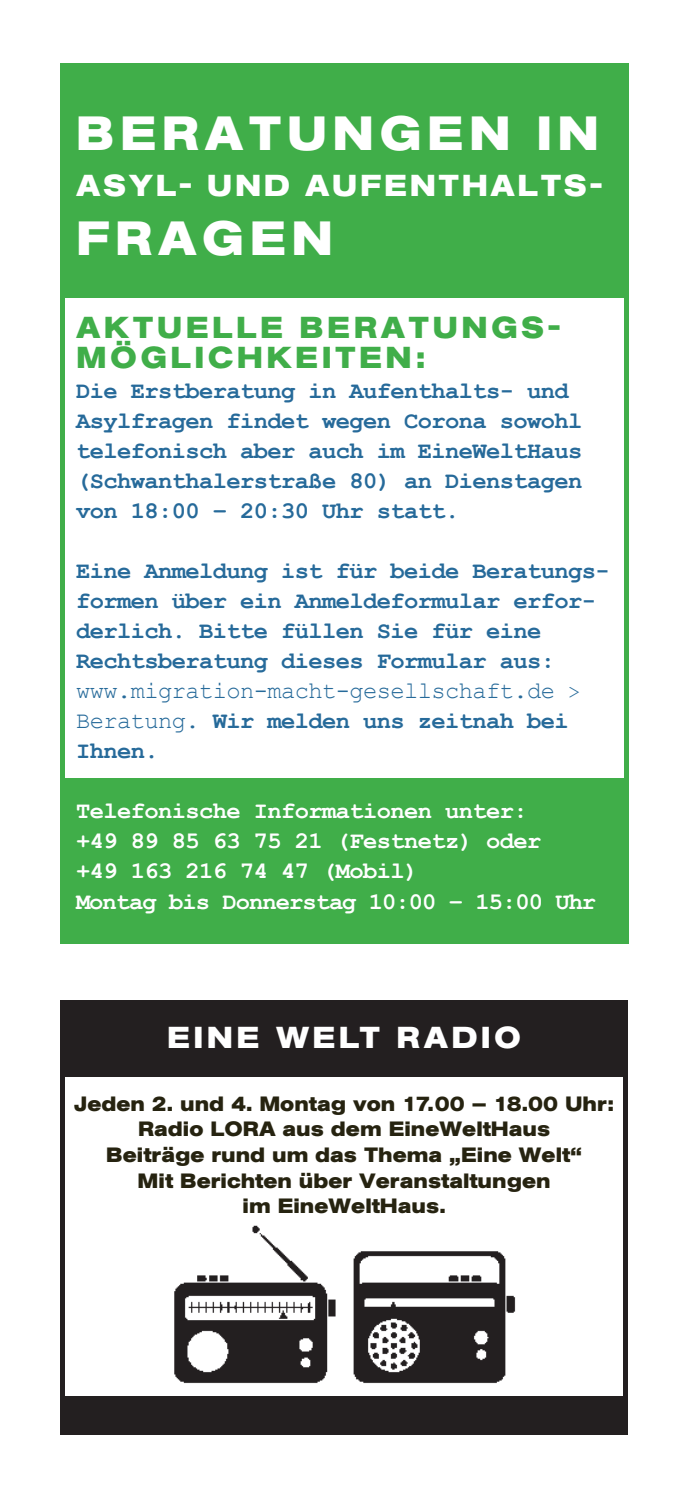
<style>
.page{position:relative;width:688px;height:1489px;background:#fff}
.page>*{position:absolute;margin:0;border:0;box-sizing:border-box;transform-origin:0 0}
.t1{font:700 expanded 47.5px "AG Book Pro";letter-spacing:.11em;color:#fff}
.t2{font:700 expanded 30px/30px "AG Book Pro";letter-spacing:.11em;color:#40ae49}
.t3{font:700 expanded 30px "AG Book Pro";letter-spacing:.085em;color:#fff}
.t4{font:700 expanded 30px "AG Book Pro";letter-spacing:.11em;color:#fff}
.t5{font:700 23.75px/30px "Courier New";letter-spacing:-.025em;color:#266a9a}
.t6{font:700 23.75px/30px "Courier New";letter-spacing:-.025em;color:#fff}
.t7{font:700 expanded 20.5px/25.5px "AG Book Pro";color:#262310;text-align:center}
.s1{font-weight:400}
.s2{font-weight:400;font-size:20px}
</style>
<div class="page">
<div style="left:60px;top:63px;width:567px;height:234px;background:#40ae49"></div>
<div style="left:60px;top:778px;width:567px;height:166px;background:#40ae49"></div>
<div style="left:60px;top:63px;width:5px;height:881px;background:#40ae49"></div>
<hr style="left:624px;top:63px;width:4px;height:881px;background:#40ae49">
<img style="left:174px;top:1225px;width:342px;height:159px">
<div style="left:60px;top:1000px;width:566px;height:76px;background:#231f20"></div>
<div style="left:60px;top:1395px;width:567px;height:39px;background:#231f20"></div>
<div style="left:60px;top:1038px;width:5px;height:396px;background:#231f20"></div>
<hr style="left:623px;top:1000px;width:4px;height:434px;background:#231f20">
<h1 class="t1" style="left:76px;top:107px;width:524px">BERATUNGEN IN</h1>
<p class="t3" style="left:76px;top:169px;width:528px">ASYL- UND AUFENTHALTS-</p>
<h1 class="t1" style="left:76px;top:212px;width:258px">FRAGEN</h1>
<p class="t2" style="left:76px;top:312px;width:486px">AKTUELLE BERATUNGS-<br>MÖGLICHKEITEN:</p>
<p class="t5" style="left:76px;top:377px;width:508px">Die Erstberatung in Aufenthalts- und Asylfragen findet wegen Corona sowohl telefonisch aber auch im EineWeltHaus (Schwanthalerstraße 80) an Dienstagen von 18:00 – 20:30 Uhr statt.</p>
<p class="t5" style="left:76px;top:558px;width:535px">Eine Anmeldung ist für beide Beratungs&shy;formen über ein Anmeldeformular erfor&shy;derlich. Bitte füllen Sie für eine Rechtsberatung dieses Formular aus: <span class="s1">www.migration-macht-gesellschaft.de</span> <span class="s2">&gt; </span><span class="s1">Beratung.</span> Wir melden uns zeitnah bei Ihnen.</p>
<p class="t6" style="left:76px;top:798px;width:521px">Telefonische Informationen unter:<br>+49 89 85 63 75 21 (Festnetz) oder<br>+49 163 216 74 47 (Mobil)<br>Montag bis Donnerstag 10:00 – 15:00 Uhr</p>
<p class="t4" style="left:167px;top:1021px;width:355px">EINE WELT RADIO</p>
<p class="t7" style="left:74px;top:1090px;width:541px">Jeden 2. und 4. Montag von 17.00 – 18.00 Uhr:<br>Radio LORA aus dem EineWeltHaus<br>Beiträge rund um das Thema „Eine Welt“<br>Mit Berichten über Veranstaltungen<br>im EineWeltHaus.</p>
</div>
